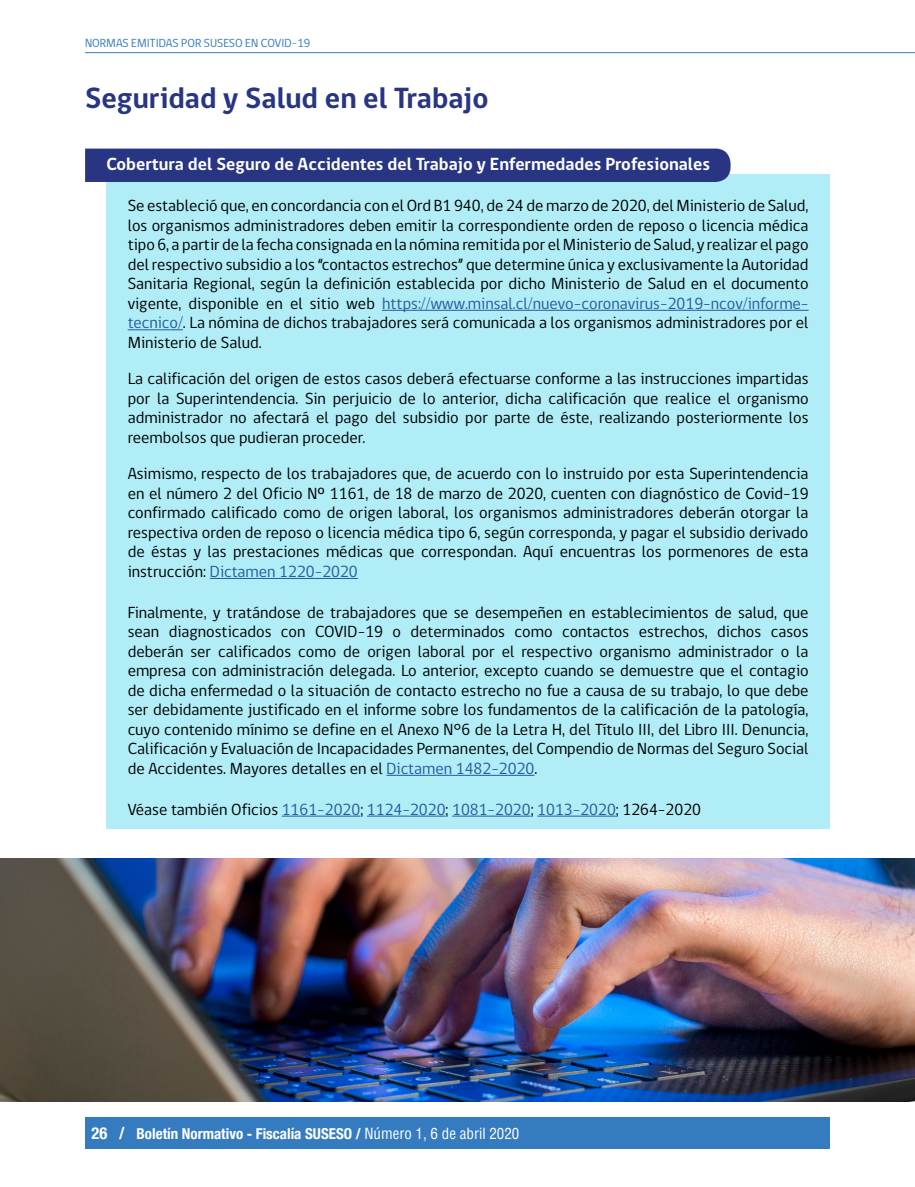
<style>
.page{position:relative;width:915px;height:1187px;background:#fff}
.page>*{position:absolute;margin:0;border:0;box-sizing:border-box;transform-origin:0 0}
.t1{font:700 30px "gob CL";color:#283583}
.t2{font:700 18px "gob CL";color:#fff}
.t3{font:16.5px/19.5px "gob CL";color:#000;text-align:justify}
.t4{font:16.5px "gob CL";color:#275b9b}
.t5{font:700 condensed 15px "Helvetica Neue";color:#fff}
.t6{font:12px "gob CL";color:#357bbf}
.s1{color:#275b9b}
.s2{color:#000}
.s3{font-size:16.5px}
.s4{font-family:"Helvetica";font-weight:400}
</style>
<div class="page">
<div style="left:85px;top:1116px;width:744px;height:32px;background:#357bbf"></div>
<hr style="left:85px;top:52px;width:829px;height:1px;background:#357bbf">
<div style="left:106px;top:174px;width:723px;height:654px;background:#b0edf7"></div>
<div style="left:85px;top:148px;width:645px;height:34px;background:#283583"></div>
<hr style="left:382px;top:310px;width:426px;height:1px;background:#275b9b">
<hr style="left:128px;top:329px;width:55px;height:1px;background:#275b9b">
<hr style="left:210px;top:578px;width:148px;height:1px;background:#275b9b">
<hr style="left:386px;top:774px;width:148px;height:1px;background:#275b9b">
<hr style="left:282px;top:815px;width:78px;height:1px;background:#275b9b">
<hr style="left:367px;top:815px;width:78px;height:1px;background:#275b9b">
<hr style="left:452px;top:815px;width:78px;height:1px;background:#275b9b">
<hr style="left:537px;top:815px;width:78px;height:1px;background:#275b9b">
<img style="left:0;top:858px;width:914px;height:243px">
<p class="t6" style="left:85px;top:35px;width:227px">NORMAS EMITIDAS POR SUSESO EN COVID-19</p>
<h1 class="t1" style="left:85px;top:77px;width:405px">Seguridad y Salud en el Trabajo</h1>
<p class="t2" style="left:106px;top:152px;width:605px">Cobertura del Seguro de Accidentes del Trabajo y Enfermedades Profesionales</p>
<p class="t3" style="left:128px;top:196px;width:682px">Se estableció que, en concordancia con el Ord B1 940, de 24 de marzo de 2020, del Ministerio de Salud, los organismos administradores deben emitir la correspondiente orden de reposo o licencia médica tipo 6, a partir de la fecha consignada en la nómina remitida por el Ministerio de Salud, y realizar el pago del respectivo subsidio a los “contactos estrechos” que determine única y exclusivamente la Autoridad Sanitaria Regional, según la definición establecida por dicho Ministerio de Salud en el documento vigente, disponible en el sitio web <span class="s1">https://www.minsal.cl/nuevo-coronavirus-2019-ncov/informe&shy;tecnico/</span>. La nómina de dichos trabajadores será comunicada a los organismos administradores por el Ministerio de Salud.</p>
<p class="t3" style="left:128px;top:369px;width:682px">La calificación del origen de estos casos deberá efectuarse conforme a las instrucciones impartidas por la Superintendencia. Sin perjuicio de lo anterior, dicha calificación que realice el organismo administrador no afectará el pago del subsidio por parte de éste, realizando posteriormente los reembolsos que pudieran proceder.</p>
<p class="t3" style="left:128px;top:464px;width:682px">Asimismo, respecto de los trabajadores que, de acuerdo con lo instruido por esta Superintendencia en el número 2 del Oficio Nº 1161, de 18 de marzo de 2020, cuenten con diagnóstico de Covid-19 confirmado calificado como de origen laboral, los organismos administradores deberán otorgar la respectiva orden de reposo o licencia médica tipo 6, según corresponda, y pagar el subsidio derivado de éstas y las prestaciones médicas que correspondan. Aquí encuentras los pormenores de esta instrucción: <span class="s1">Dictamen 1220-2020</span></p>
<p class="t3" style="left:128px;top:602px;width:682px">Finalmente, y tratándose de trabajadores que se desempeñen en establecimientos de salud, que sean diagnosticados con COVID-19 o determinados como contactos estrechos, dichos casos deberán ser calificados como de origen laboral por el respectivo organismo administrador o la empresa con administración delegada. Lo anterior, excepto cuando se demuestre que el contagio de dicha enfermedad o la situación de contacto estrecho no fue a causa de su trabajo, lo que debe ser debidamente justificado en el informe sobre los fundamentos de la calificación de la patología, cuyo contenido mínimo se define en el Anexo N°6 de la Letra H, del Título III, del Libro III. Denuncia, Calificación y Evaluación de Incapacidades Permanentes, del Compendio de Normas del Seguro Social de Accidentes. Mayores detalles en el <span class="s1">Dictamen 1482-2020</span>.</p>
<p class="t4" style="left:128px;top:797px;width:574px"><span class="s2">Véase también Oficios</span> 1161-2020<span class="s2">;</span> 1124-2020<span class="s2">;</span> 1081-2020<span class="s2">;</span> 1013-2020<span class="s2">; 1264-2020</span></p>
<p class="t5" style="left:91px;top:1120px;width:429px"><span class="s3">26 /</span> Boletín Normativo - Fiscalía SUSESO / <span class="s4">Número 1, 6 de abril 2020</span></p>
</div>
